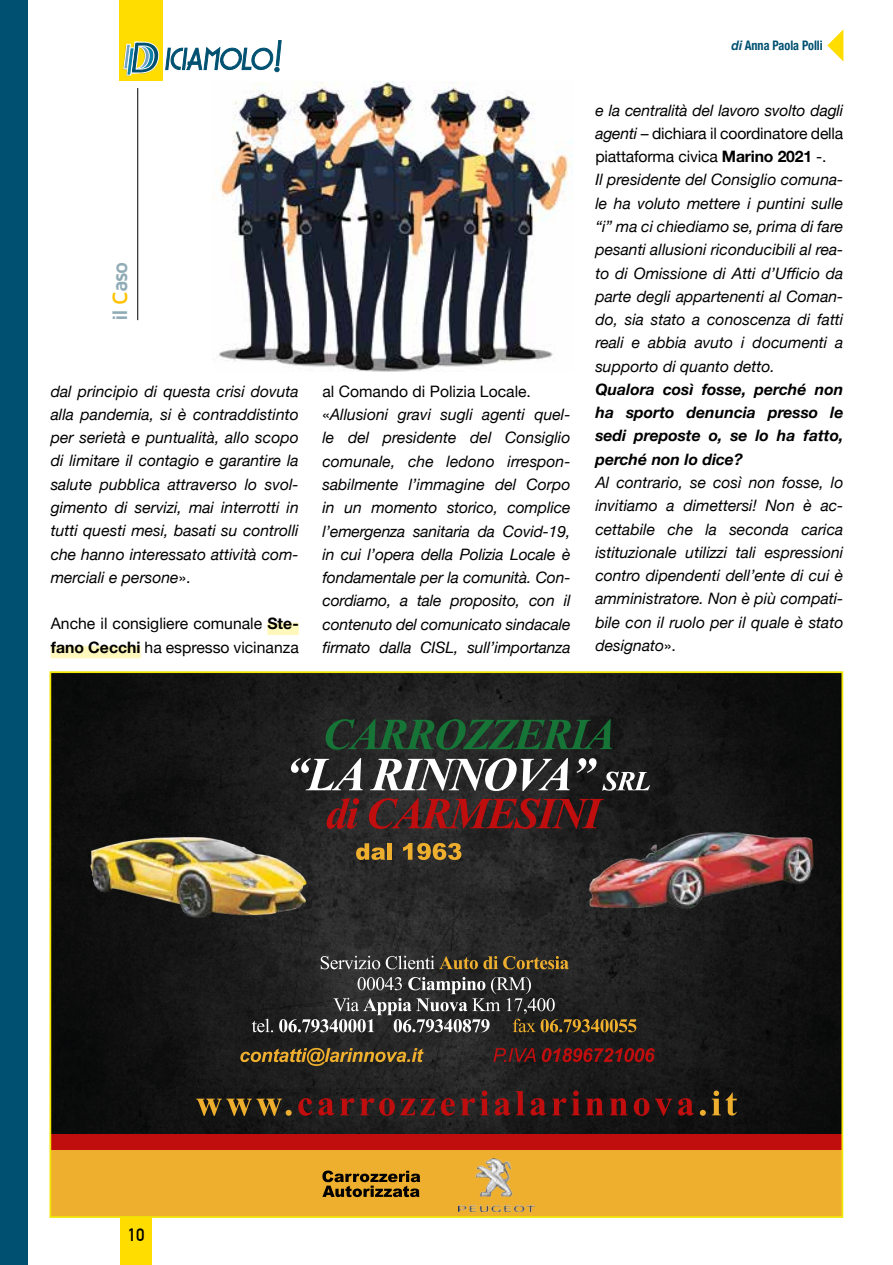
<style>
.page{position:relative;width:893px;height:1265px;background:#fff}
.page>*{position:absolute;margin:0;border:0;box-sizing:border-box;transform-origin:0 0}
.t1{font:700 21.18px "Maven Pro";letter-spacing:-.055em;color:#8fabb6}
.t2{font:700 17.5px "DIN Alternate";color:#000}
.t3{font:italic 15.75px/23.3px "Helvetica Neue";color:#000}
.t4{font:italic 700 15.75px/23.3px "Helvetica Neue";color:#000;text-align:justify}
.t5{font:15.75px/23.3px "Helvetica Neue";color:#000}
.t6{font:700 condensed 13.12px "Helvetica Neue";color:#005171;scale:.93 1}
.s1{color:#fdc300}
.s2{font-style:normal}
.s3{font-weight:700}
.s4{font-style:italic;font-stretch:normal}
.s5{font-weight:700;font-style:normal}
</style>
<div class="page">
<img style="left:218px;top:82px;width:355px;height:289px">
<div style="left:119px;top:0;width:43px;height:81px;background:#fd0"></div>
<svg style="left:123px;top:40px;width:159px;height:36px"></svg>
<hr style="left:137px;top:88px;width:1px;height:232px;background:#000">
<div style="left:0;top:0;width:27px;height:1265px;background:#005171"></div>
<svg style="left:827px;top:30px;width:16px;height:31px"></svg>
<div style="left:120px;top:1215px;width:31px;height:50px;background:#fd0"></div>
<img style="left:52px;top:674px;width:788px;height:460px">
<div style="left:50px;top:1134px;width:792px;height:83px;background:#efaf2e"></div>
<div style="left:50px;top:1134px;width:792px;height:15px;background:#c00d0e"></div>
<svg style="left:321px;top:956px;width:59px;height:13px"></svg>
<svg style="left:386px;top:956px;width:183px;height:13px;background:#665738"></svg>
<svg style="left:252px;top:1019px;width:21px;height:13px"></svg>
<svg style="left:279px;top:977px;width:357px;height:55px;background:#484643"></svg>
<svg style="left:240px;top:1048px;width:184px;height:18px;background:#655026"></svg>
<svg style="left:493px;top:1048px;width:43px;height:14px"></svg>
<svg style="left:542px;top:1048px;width:113px;height:14px;background:#691515"></svg>
<img style="left:91px;top:838px;width:216px;height:80px">
<img style="left:590px;top:833px;width:223px;height:76px">
<svg style="left:326px;top:719px;width:286px;height:31px;background:#1e442b"></svg>
<svg style="left:291px;top:758px;width:72px;height:32px"></svg>
<svg style="left:370px;top:758px;width:200px;height:33px"></svg>
<svg style="left:577px;top:758px;width:73px;height:33px;background:#4a4a4a"></svg>
<svg style="left:327px;top:798px;width:32px;height:31px"></svg>
<svg style="left:369px;top:798px;width:235px;height:31px;background:#601d1e"></svg>
<svg style="left:356px;top:843px;width:29px;height:17px"></svg>
<div style="left:387px;top:843px;width:5px;height:17px;background:#efaf2e"></div>
<svg style="left:403px;top:843px;width:58px;height:17px"></svg>
<svg style="left:196px;top:1099px;width:96px;height:17px;background:#604a1e"></svg>
<svg style="left:298px;top:1098px;width:14px;height:18px"></svg>
<svg style="left:318px;top:1098px;width:16px;height:18px"></svg>
<svg style="left:340px;top:1098px;width:14px;height:17px"></svg>
<svg style="left:360px;top:1098px;width:75px;height:18px"></svg>
<svg style="left:441px;top:1098px;width:14px;height:18px"></svg>
<svg style="left:461px;top:1091px;width:28px;height:24px"></svg>
<svg style="left:495px;top:1091px;width:51px;height:25px"></svg>
<svg style="left:552px;top:1091px;width:28px;height:24px"></svg>
<svg style="left:586px;top:1098px;width:18px;height:17px"></svg>
<svg style="left:610px;top:1098px;width:18px;height:17px"></svg>
<svg style="left:634px;top:1098px;width:15px;height:18px"></svg>
<svg style="left:655px;top:1099px;width:17px;height:17px"></svg>
<svg style="left:678px;top:1098px;width:16px;height:18px"></svg>
<svg style="left:700px;top:1110px;width:6px;height:6px"></svg>
<svg style="left:712px;top:1091px;width:25px;height:25px"></svg>
<svg style="left:322px;top:1170px;width:98px;height:27px"></svg>
<img style="left:459px;top:1158px;width:76px;height:54px">
<div style="left:267px;top:623px;width:32px;height:12px;background:#fff8bd"></div>
<div style="left:51px;top:646px;width:90px;height:12px;background:#fff8bd"></div>
<h1 class="t1" style="left:109px;top:321px;width:61px;rotate:-90deg">il <span class="s1">C</span>aso</h1>
<p class="t3" style="left:51px;top:380px;width:250px;text-align:justify">dal principio di questa crisi dovuta alla pandemia, si è contraddistinto per serietà e puntualità, allo scopo di limitare il contagio e garantire la salute pubblica attraverso lo svol&shy;gimento di servizi, mai interrotti in tutti questi mesi, basati su controlli che hanno interessato attività com&shy;merciali e persone<span class="s2">».</span></p>
<p class="t5" style="left:51px;top:613px;width:250px">Anche il consigliere comunale <span class="s3">Ste&shy;fano Cecchi</span> ha espresso vicinanza</p>
<p class="t3" style="left:322px;top:381px;width:250px"><span class="s2">al Comando di Polizia Locale. «</span>Allusioni gravi sugli agenti quel&shy;le del presidente del Consiglio comunale, che ledono irrespon&shy;sabilmente l’immagine del Corpo in un momento storico, complice l’emergenza sanitaria da Covid-19, in cui l’opera della Polizia Locale è fondamentale per la comunità. Con&shy;cordiamo, a tale proposito, con il contenuto del comunicato sindacale firmato dalla CISL, sull’importanza</p>
<p class="t6" style="left:732px;top:34px;width:100px"><span class="s4">di</span> Anna Paola Polli</p>
<p class="t3" style="left:595px;top:99px;width:250px">e la centralità del lavoro svolto dagli agenti <span class="s2">– dichiara il coordinatore della piattaforma civica</span> <span class="s5">Marino 2021</span> <span class="s2">-.<br></span>Il presidente del Consiglio comuna&shy;le ha voluto mettere i puntini sulle “i” ma ci chiediamo se, prima di fare pesanti allusioni riconducibili al rea&shy;to di Omissione di Atti d’Ufficio da parte degli appartenenti al Coman&shy;do, sia stato a conoscenza di fatti reali e abbia avuto i documenti a supporto di quanto detto.</p>
<p class="t4" style="left:595px;top:378px;width:250px">Qualora così fosse, perché non ha sporto denuncia presso le sedi preposte o, se lo ha fatto, perché non lo dice?</p>
<p class="t3" style="left:595px;top:472px;width:250px;text-align:justify">Al contrario, se così non fosse, lo invitiamo a dimettersi! Non è ac&shy;cettabile che la seconda carica istituzionale utilizzi tali espressioni contro dipendenti dell’ente di cui è amministratore. Non è più compati&shy;bile con il ruolo per il quale è stato designato<span class="s2">».</span></p>
<p class="t2" style="left:128px;top:1222px;width:18px">10</p>
</div>
